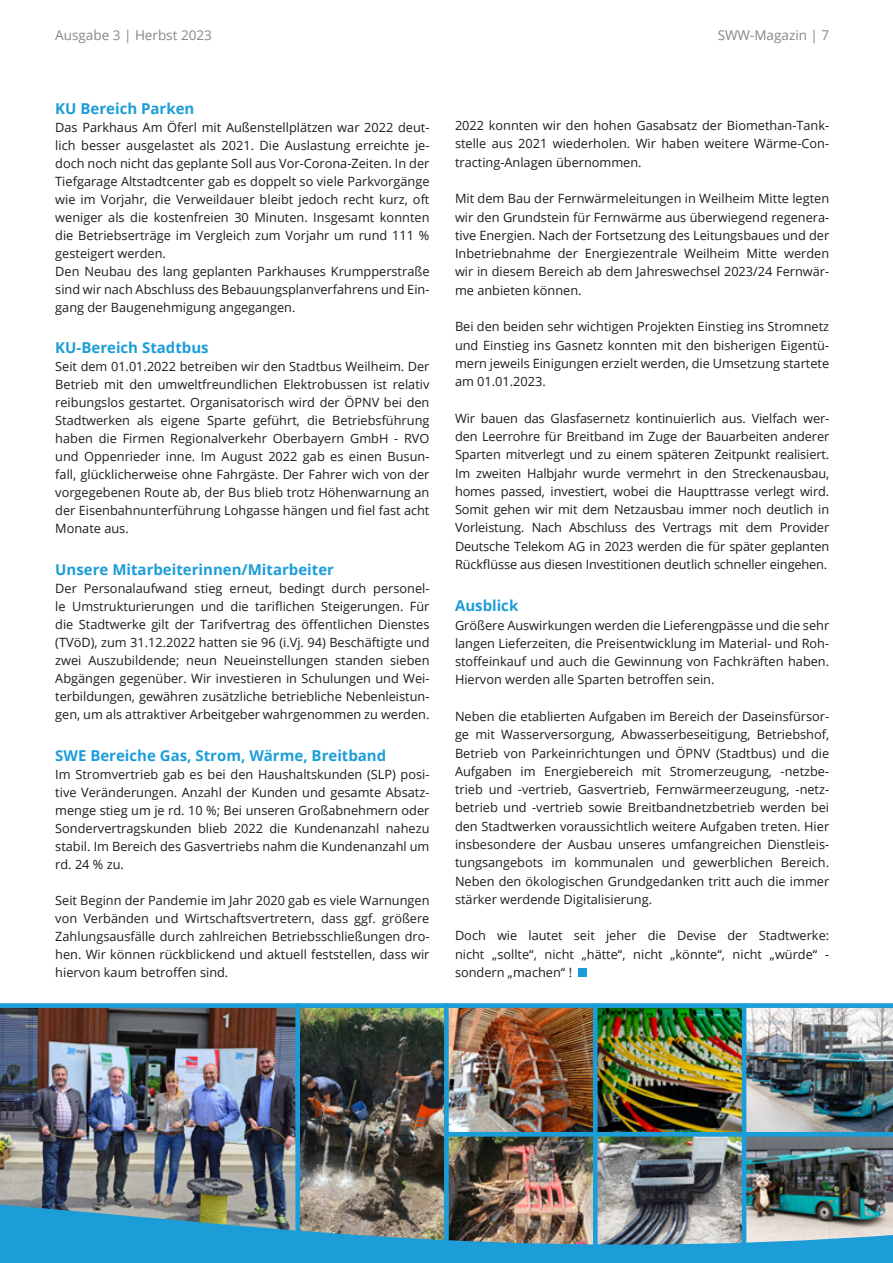
<style>
.page{position:relative;width:893px;height:1263px;background:#fff}
.page>*{position:absolute;margin:0;border:0;box-sizing:border-box;transform-origin:0 0}
.t1{font:700 15px "Open Sans";color:#1d9dd8}
.t2{font:13.5px "Open Sans";color:#878787}
.t3{font:12.75px/18px "Open Sans";color:#1d1d1b;text-align:justify}
</style>
<div class="page">
<img style="left:0;top:1003px;width:295px;height:176px">
<img style="left:295px;top:1003px;width:598px;height:176px">
<img style="left:0;top:1179px;width:893px;height:84px">
<div style="left:579px;top:968px;width:8px;height:9px;background:#1d9dd8"></div>
<p class="t2" style="left:55px;top:26px;width:158px">Ausgabe 3 | Herbst 2023</p>
<p class="t2" style="left:718px;top:26px;width:113px">SWW-Magazin | 7</p>
<p class="t1" style="left:55px;top:97px;width:141px">KU Bereich Parken</p>
<p class="t3" style="left:55px;top:118px;width:376px;text-align:left">Das Parkhaus Am Öferl mit Außenstellplätzen war 2022 deut&shy;lich besser ausgelastet als 2021. Die Auslastung erreichte je&shy;doch noch nicht das geplante Soll aus Vor-Corona-Zeiten. In der Tiefgarage Altstadtcenter gab es doppelt so viele Parkvorgänge wie im Vorjahr, die Verweildauer bleibt jedoch recht kurz, oft weniger als die kostenfreien 30 Minuten. Insgesamt konnten die Betriebserträge im Vergleich zum Vorjahr um rund 111 % gesteigert werden.<br>Den Neubau des lang geplanten Parkhauses Krumpperstraße sind wir nach Abschluss des Bebauungsplanverfahrens und Ein&shy;gang der Baugenehmigung angegangen.</p>
<p class="t1" style="left:55px;top:337px;width:155px">KU-Bereich Stadtbus</p>
<p class="t3" style="left:55px;top:357px;width:376px">Seit dem 01.01.2022 betreiben wir den Stadtbus Weilheim. Der Betrieb mit den umweltfreundlichen Elektrobussen ist relativ reibungslos gestartet. Organisatorisch wird der ÖPNV bei den Stadtwerken als eigene Sparte geführt, die Betriebsführung haben die Firmen Regionalverkehr Oberbayern GmbH - RVO und Oppenrieder inne. Im August 2022 gab es einen Busun&shy;fall, glücklicherweise ohne Fahrgäste. Der Fahrer wich von der vorgegebenen Route ab, der Bus blieb trotz Höhenwarnung an der Eisenbahnunterführung Lohgasse hängen und fiel fast acht Monate aus.</p>
<p class="t1" style="left:55px;top:559px;width:280px">Unsere Mitarbeiterinnen/Mitarbeiter</p>
<p class="t3" style="left:55px;top:579px;width:376px">Der Personalaufwand stieg erneut, bedingt durch personel&shy;le Umstrukturierungen und die tariflichen Steigerungen. Für die Stadtwerke gilt der Tarifvertrag des öffentlichen Dienstes (TVöD), zum 31.12.2022 hatten sie 96 (i.Vj. 94) Beschäftigte und zwei Auszubildende; neun Neueinstellungen standen sieben Abgängen gegenüber. Wir investieren in Schulungen und Wei&shy;terbildungen, gewähren zusätzliche betriebliche Nebenleistun&shy;gen, um als attraktiver Arbeitgeber wahrgenommen zu werden.</p>
<p class="t1" style="left:55px;top:745px;width:333px">SWE Bereiche Gas, Strom, Wärme, Breitband</p>
<p class="t3" style="left:55px;top:765px;width:376px">Im Stromvertrieb gab es bei den Haushaltskunden (SLP) posi&shy;tive Veränderungen. Anzahl der Kunden und gesamte Absatz&shy;menge stieg um je rd. 10 %; Bei unseren Großabnehmern oder Sondervertragskunden blieb 2022 die Kundenanzahl nahezu stabil. Im Bereich des Gasvertriebs nahm die Kundenanzahl um rd. 24 % zu.</p>
<p class="t3" style="left:55px;top:891px;width:376px">Seit Beginn der Pandemie im Jahr 2020 gab es viele Warnungen von Verbänden und Wirtschaftsvertretern, dass ggf. größere Zahlungsausfälle durch zahlreichen Betriebsschließungen dro&shy;hen. Wir können rückblickend und aktuell feststellen, dass wir hiervon kaum betroffen sind.</p>
<p class="t3" style="left:455px;top:116px;width:376px">2022 konnten wir den hohen Gasabsatz der Biomethan-Tank&shy;stelle aus 2021 wiederholen. Wir haben weitere Wärme-Con&shy;tracting-Anlagen übernommen.</p>
<p class="t3" style="left:455px;top:189px;width:376px">Mit dem Bau der Fernwärmeleitungen in Weilheim Mitte legten wir den Grundstein für Fernwärme aus überwiegend regenera&shy;tive Energien. Nach der Fortsetzung des Leitungsbaues und der Inbetriebnahme der Energiezentrale Weilheim Mitte werden wir in diesem Bereich ab dem Jahreswechsel 2023/24 Fernwär&shy;me anbieten können.</p>
<p class="t3" style="left:455px;top:317px;width:376px">Bei den beiden sehr wichtigen Projekten Einstieg ins Stromnetz und Einstieg ins Gasnetz konnten mit den bisherigen Eigentü&shy;mern jeweils Einigungen erzielt werden, die Umsetzung startete am 01.01.2023.</p>
<p class="t3" style="left:455px;top:409px;width:376px">Wir bauen das Glasfasernetz kontinuierlich aus. Vielfach wer&shy;den Leerrohre für Breitband im Zuge der Bauarbeiten anderer Sparten mitverlegt und zu einem späteren Zeitpunkt realisiert.<br>Im zweiten Halbjahr wurde vermehrt in den Streckenausbau, homes passed, investiert, wobei die Haupttrasse verlegt wird.<br>Somit gehen wir mit dem Netzausbau immer noch deutlich in Vorleistung. Nach Abschluss des Vertrags mit dem Provider Deutsche Telekom AG in 2023 werden die für später geplanten Rückflüsse aus diesen Investitionen deutlich schneller eingehen.</p>
<p class="t1" style="left:455px;top:595px;width:65px">Ausblick</p>
<p class="t3" style="left:455px;top:615px;width:376px">Größere Auswirkungen werden die Lieferengpässe und die sehr langen Lieferzeiten, die Preisentwicklung im Material- und Roh&shy;stoffeinkauf und auch die Gewinnung von Fachkräften haben.<br>Hiervon werden alle Sparten betroffen sein.</p>
<p class="t3" style="left:455px;top:707px;width:376px">Neben die etablierten Aufgaben im Bereich der Daseinsfürsor&shy;ge mit Wasserversorgung, Abwasserbeseitigung, Betriebshof, Betrieb von Parkeinrichtungen und ÖPNV (Stadtbus) und die Aufgaben im Energiebereich mit Stromerzeugung, -netzbe&shy;trieb und -vertrieb, Gasvertrieb, Fernwärmeerzeugung, -netz&shy;betrieb und -vertrieb sowie Breitbandnetzbetrieb werden bei den Stadtwerken voraussichtlich weitere Aufgaben treten. Hier insbesondere der Ausbau unseres umfangreichen Dienstleis&shy;tungsangebots im kommunalen und gewerblichen Bereich.<br>Neben den ökologischen Grundgedanken tritt auch die immer stärker werdende Digitalisierung.</p>
<p class="t3" style="left:455px;top:926px;width:376px">Doch wie lautet seit jeher die Devise der Stadtwerke: nicht „sollte“, nicht „hätte“, nicht „könnte“, nicht „würde“ - sondern „machen“ !</p>
</div>
